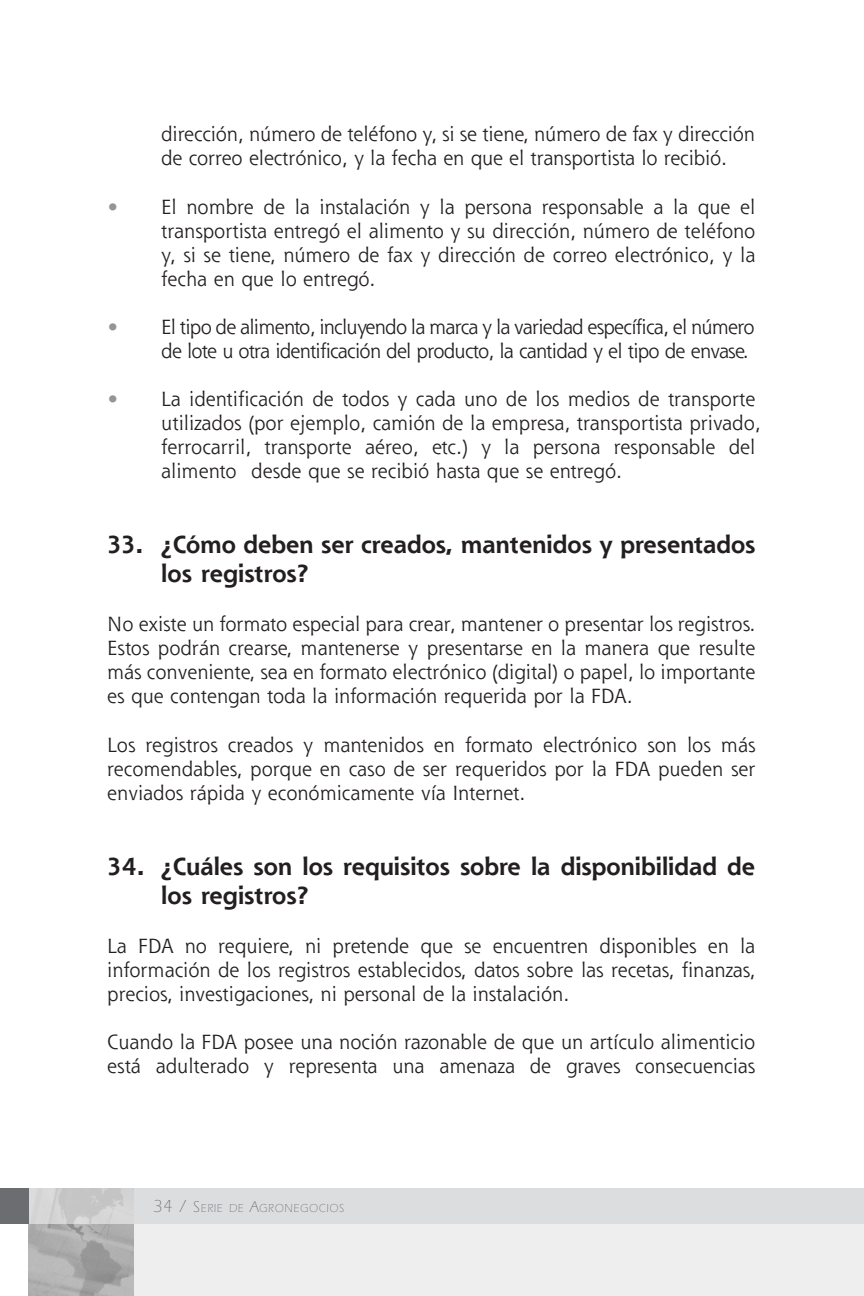
<style>
.page{position:relative;width:864px;height:1296px;background:#fff}
.page>*{position:absolute;margin:0;border:0;box-sizing:border-box;transform-origin:0 0}
.t1{font:700 24px/28.8px "Shannon";color:#231f20}
.t2{font:20px/24px "Shannon";color:#231f20;text-align:justify}
.t3{font:20px/24px "Shannon";letter-spacing:-.035em;color:#231f20;text-align:right}
.t4{font:300 12px "Itc Eras";letter-spacing:.07em;color:#6c6d70;scale:.95 1}
.s1{color:#939598}
.s2{font-size:18px}
.s3{font-size:16px}
</style>
<div class="page">
<div style="left:95px;top:1206px;width:769px;height:90px;background:#eeeeef"></div>
<div style="left:0;top:1188px;width:864px;height:36px;background:#dcdddf"></div>
<img style="left:29px;top:1224px;width:105px;height:72px">
<img style="left:31px;top:1188px;width:103px;height:36px">
<div style="left:0;top:1188px;width:29px;height:36px;background:#6c6d70"></div>
<p class="t2" style="left:161px;top:125px;width:595px">dirección, número de teléfono y, si se tiene, número de fax y dirección de correo electrónico, y la fecha en que el transportista lo recibió.</p>
<p class="t2" style="left:161px;top:197px;width:596px;text-indent:-54px"><span class="s1">•</span> El nombre de la instalación y la persona responsable a la que el transportista entregó el alimento y su dirección, número de teléfono y, si se tiene, número de fax y dirección de correo electrónico, y la fecha en que lo entregó.</p>
<p class="t3" style="left:107px;top:317px;width:649px"><span class="s1">•</span> El tipo de alimento, incluyendo la marca y la variedad específica, el número de lote u otra identificación del producto, la cantidad y el tipo de envase.</p>
<p class="t2" style="left:161px;top:389px;width:601px;text-align:left;text-indent:-54px"><span class="s1">•</span> La identificación de todos y cada uno de los medios de transporte utilizados (por ejemplo, camión de la empresa, transportista privado, ferrocarril, transporte aéreo, etc.) y la persona responsable del alimento desde que se recibió hasta que se entregó.</p>
<p class="t1" style="left:161px;top:533px;width:596px;text-indent:-54px">33. ¿Cómo deben ser creados, mantenidos y presentados los registros?</p>
<p class="t2" style="left:107px;top:615px;width:650px">No existe un formato especial para crear, mantener o presentar los registros.<br>Estos podrán crearse, mantenerse y presentarse en la manera que resulte más conveniente, sea en formato electrónico (digital) o papel, lo importante es que contengan toda la información requerida por la FDA.</p>
<p class="t2" style="left:107px;top:735px;width:650px">Los registros creados y mantenidos en formato electrónico son los más recomendables, porque en caso de ser requeridos por la FDA pueden ser enviados rápida y económicamente vía Internet.</p>
<p class="t1" style="left:161px;top:854px;width:595px;text-indent:-54px">34. ¿Cuáles son los requisitos sobre la disponibilidad de los registros?</p>
<p class="t2" style="left:107px;top:936px;width:650px">La FDA no requiere, ni pretende que se encuentren disponibles en la información de los registros establecidos, datos sobre las recetas, finanzas, precios, investigaciones, ni personal de la instalación.</p>
<p class="t2" style="left:107px;top:1032px;width:650px">Cuando la FDA posee una noción razonable de que un artículo alimenticio está adulterado y representa una amenaza de graves consecuencias</p>
<p class="t4" style="left:153px;top:1204px;width:203px"><span class="s2">34 /</span> <span class="s3">S</span>ERIE DE <span class="s3">A</span>GRONEGOCIOS</p>
</div>
